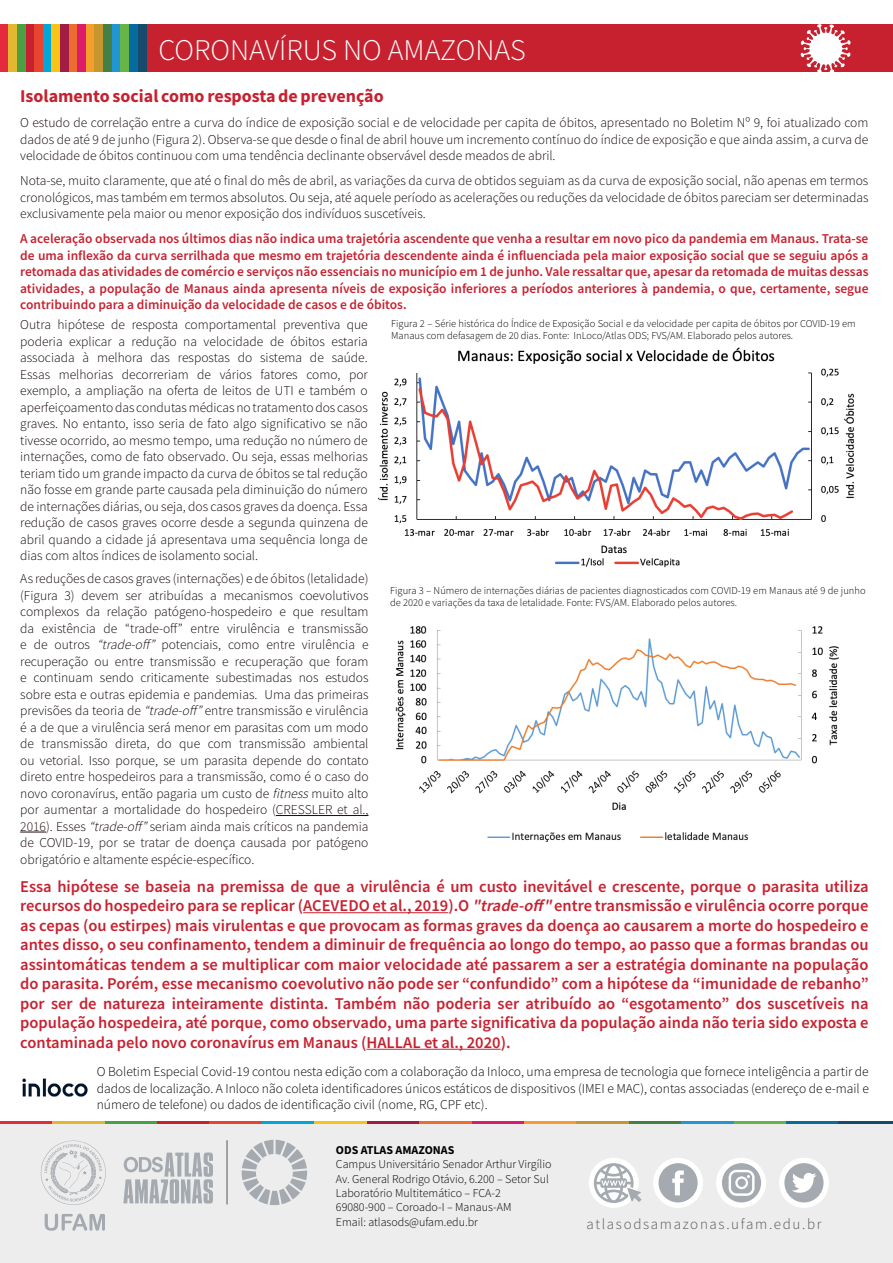
<style>
.page{position:relative;width:893px;height:1263px;background:#fff}
.page>*{position:absolute;margin:0;border:0;box-sizing:border-box;transform-origin:0 0}
.t1{font:300 30px "Source Sans Pro";color:#fff}
.t2{font:700 18px "Source Sans Pro";color:#c72130}
.t3{font:600 16.5px/19.5px "Source Sans Pro";color:#c72130;text-align:justify}
.t4{font:300 15px "Source Sans Pro";letter-spacing:.11em;color:#575756}
.t5{font:300 13.5px/16.5px "Source Sans Pro";color:#100505;text-align:justify}
.t6{font:600 13.5px/16.5px "Source Sans Pro";color:#c72130;text-align:justify}
.t7{font:300 13.5px/16.5px "Source Sans Pro";color:#000;text-align:justify}
.t8{font:300 12px/14.4px "Source Sans Pro";color:#000}
.t9{font:700 12px "Source Sans Pro";color:#000}
.t10{font:300 10.5px/12.6px "Source Sans Pro";color:#000}
.s1{font-style:italic}
.s2{color:#1f090b}
</style>
<div class="page">
<div style="left:147px;top:25px;width:746px;height:47px;background:#c72130"></div>
<div style="left:0;top:25px;width:9px;height:47px;background:#e62a3e"></div>
<div style="left:9px;top:25px;width:8px;height:47px;background:#e4b731"></div>
<div style="left:17px;top:25px;width:9px;height:47px;background:#4b9f45"></div>
<div style="left:26px;top:25px;width:8px;height:47px;background:#c72130"></div>
<div style="left:34px;top:25px;width:9px;height:47px;background:#e8442f"></div>
<div style="left:43px;top:25px;width:9px;height:47px;background:#00a7d7"></div>
<div style="left:52px;top:25px;width:8px;height:47px;background:#f8c416"></div>
<div style="left:60px;top:25px;width:9px;height:47px;background:#a21d44"></div>
<div style="left:69px;top:25px;width:8px;height:47px;background:#ed6c30"></div>
<div style="left:77px;top:25px;width:9px;height:47px;background:#df1c69"></div>
<div style="left:86px;top:25px;width:9px;height:47px;background:#f59e2b"></div>
<div style="left:95px;top:25px;width:8px;height:47px;background:#c6972e"></div>
<div style="left:103px;top:25px;width:9px;height:47px;background:#448045"></div>
<div style="left:112px;top:25px;width:8px;height:47px;background:#2295d3"></div>
<div style="left:120px;top:25px;width:9px;height:47px;background:#67b549"></div>
<div style="left:129px;top:25px;width:9px;height:47px;background:#066b9f"></div>
<div style="left:138px;top:25px;width:9px;height:47px;background:#184a6c"></div>
<svg style="left:0;top:1121px;width:52px;height:4px"></svg>
<svg style="left:52px;top:1121px;width:53px;height:4px"></svg>
<svg style="left:105px;top:1121px;width:52px;height:4px"></svg>
<svg style="left:157px;top:1121px;width:53px;height:4px"></svg>
<svg style="left:210px;top:1121px;width:52px;height:4px"></svg>
<svg style="left:262px;top:1121px;width:53px;height:4px"></svg>
<svg style="left:315px;top:1121px;width:52px;height:4px"></svg>
<svg style="left:367px;top:1121px;width:52px;height:4px"></svg>
<svg style="left:419px;top:1121px;width:53px;height:4px"></svg>
<svg style="left:472px;top:1121px;width:52px;height:4px"></svg>
<svg style="left:524px;top:1121px;width:53px;height:4px"></svg>
<svg style="left:577px;top:1121px;width:52px;height:4px"></svg>
<svg style="left:629px;top:1121px;width:53px;height:4px"></svg>
<svg style="left:682px;top:1121px;width:52px;height:4px"></svg>
<svg style="left:734px;top:1121px;width:52px;height:4px"></svg>
<svg style="left:786px;top:1121px;width:53px;height:4px"></svg>
<svg style="left:839px;top:1121px;width:54px;height:4px"></svg>
<div style="left:0;top:1125px;width:893px;height:138px;background:#ededed"></div>
<hr style="left:227px;top:1140px;width:1px;height:64px;background:#575756">
<svg style="left:242px;top:1140px;width:65px;height:65px"></svg>
<svg style="left:123px;top:1152px;width:90px;height:51px"></svg>
<svg style="left:45px;top:1213px;width:60px;height:18px"></svg>
<svg style="left:41px;top:1140px;width:65px;height:65px"></svg>
<div style="left:779px;top:1158px;width:50px;height:50px;background:#fff;border-radius:50%"></div>
<div style="left:784px;top:1163px;width:39px;height:39px;background:#a5aab0;border-radius:50%"></div>
<svg style="left:792px;top:1172px;width:25px;height:21px"></svg>
<div style="left:716px;top:1158px;width:50px;height:50px;background:#fff;border-radius:50%"></div>
<div style="left:722px;top:1163px;width:39px;height:39px;background:#a5aab0;border-radius:50%"></div>
<svg style="left:729px;top:1170px;width:25px;height:26px"></svg>
<div style="left:653px;top:1158px;width:50px;height:50px;background:#fff;border-radius:50%"></div>
<div style="left:658px;top:1163px;width:40px;height:39px;background:#a5aab0;border-radius:50%"></div>
<svg style="left:672px;top:1170px;width:12px;height:25px"></svg>
<div style="left:589px;top:1158px;width:50px;height:50px;background:#fff;border-radius:50%"></div>
<svg style="left:594px;top:1163px;width:47px;height:40px"></svg>
<svg style="left:800px;top:24px;width:51px;height:48px"></svg>
<img style="left:22px;top:1078px;width:66px;height:19px">
<img style="left:377px;top:347px;width:478px;height:221px">
<img style="left:395px;top:626px;width:444px;height:216px">
<hr style="left:276px;top:815px;width:93px;height:1px;background:#1f090b">
<svg style="left:20px;top:832px;width:26px;height:1px"></svg>
<hr style="left:303px;top:912px;width:145px;height:1px;background:#c72130">
<hr style="left:366px;top:1049px;width:135px;height:1px;background:#c72130">
<h1 class="t1" style="left:158px;top:31px;width:369px">CORONAVÍRUS NO AMAZONAS</h1>
<h2 class="t2" style="left:20px;top:84px;width:365px">Isolamento social como resposta de prevenção</h2>
<p class="t5" style="left:20px;top:114px;width:850px">O estudo de correlação entre a curva do índice de exposição social e de velocidade per capita de óbitos, apresentado no Boletim Nº 9, foi atualizado com dados de até 9 de junho (Figura 2). Observa-se que desde o final de abril houve um incremento contínuo do índice de exposição e que ainda assim, a curva de velocidade de óbitos continuou com uma tendência declinante observável desde meados de abril.</p>
<p class="t5" style="left:20px;top:172px;width:850px">Nota-se, muito claramente, que até o final do mês de abril, as variações da curva de obtidos seguiam as da curva de exposição social, não apenas em termos cronológicos, mas também em termos absolutos. Ou seja, até aquele período as acelerações ou reduções da velocidade de óbitos pareciam ser determinadas exclusivamente pela maior ou menor exposição dos indivíduos suscetíveis.</p>
<p class="t6" style="left:20px;top:230px;width:850px">A aceleração observada nos últimos dias não indica uma trajetória ascendente que venha a resultar em novo pico da pandemia em Manaus. Trata-se de uma inflexão da curva serrilhada que mesmo em trajetória descendente ainda é influenciada pela maior exposição social que se seguiu após a retomada das atividades de comércio e serviços não essenciais no município em 1 de junho. Vale ressaltar que, apesar da retomada de muitas dessas atividades, a população de Manaus ainda apresenta níveis de exposição inferiores a períodos anteriores à pandemia, o que, certamente, segue contribuindo para a diminuição da velocidade de casos e de óbitos.</p>
<p class="t10" style="left:391px;top:317px;width:466px">Figura 2 – Série histórica do Índice de Exposição Social e da velocidade per capita de óbitos por COVID-19 em<br>Manaus com defasagem de 20 dias. Fonte: InLoco/Atlas ODS; FVS/AM. Elaborado pelos autores.</p>
<p class="t5" style="left:20px;top:316px;width:349px">Outra hipótese de resposta comportamental preventiva que poderia explicar a redução na velocidade de óbitos estaria associada à melhora das respostas do sistema de saúde.<br>Essas melhorias decorreriam de vários fatores como, por exemplo, a ampliação na oferta de leitos de UTI e também o aperfeiçoamento das condutas médicas no tratamento dos casos graves. No entanto, isso seria de fato algo significativo se não tivesse ocorrido, ao mesmo tempo, uma redução no número de internações, como de fato observado. Ou seja, essas melhorias teriam tido um grande impacto da curva de óbitos se tal redução não fosse em grande parte causada pela diminuição do número de internações diárias, ou seja, dos casos graves da doença. Essa redução de casos graves ocorre desde a segunda quinzena de abril quando a cidade já apresentava uma sequência longa de dias com altos índices de isolamento social.</p>
<p class="t5" style="left:20px;top:570px;width:350px">As reduções de casos graves (internações) e de óbitos (letalidade) (Figura 3) devem ser atribuídas a mecanismos coevolutivos complexos da relação patógeno-hospedeiro e que resultam da existência de “trade-off” entre virulência e transmissão e de outros <span class="s1">“trade-off”</span> potenciais, como entre virulência e recuperação ou entre transmissão e recuperação que foram e continuam sendo criticamente subestimadas nos estudos sobre esta e outras epidemia e pandemias. Uma das primeiras previsões da teoria de <span class="s1">“trade-off”</span>entre transmissão e virulência é a de que a virulência será menor em parasitas com um modo de transmissão direta, do que com transmissão ambiental ou vetorial. Isso porque, se um parasita depende do contato direto entre hospedeiros para a transmissão, como é o caso do novo coronavírus, então pagaria um custo de <span class="s1">fitness</span>muito alto por aumentar a mortalidade do hospedeiro (<span class="s2">CRESSLER et al., 2016</span>). Esses <span class="s1">“trade-off”</span>seriam ainda mais críticos na pandemia de COVID-19, por se tratar de doença causada por patógeno obrigatório e altamente espécie-específico.</p>
<p class="t3" style="left:20px;top:876px;width:850px">Essa hipótese se baseia na premissa de que a virulência é um custo inevitável e crescente, porque o parasita utiliza recursos do hospedeiro para se replicar (ACEVEDO et al., 2019).O <span class="s1">"trade-off"</span>entre transmissão e virulência ocorre porque as cepas (ou estirpes) mais virulentas e que provocam as formas graves da doença ao causarem a morte do hospedeiro e antes disso, o seu confinamento, tendem a diminuir de frequência ao longo do tempo, ao passo que a formas brandas ou assintomáticas tendem a se multiplicar com maior velocidade até passarem a ser a estratégia dominante na população do parasita. Porém, esse mecanismo coevolutivo não pode ser “confundido” com a hipótese da “imunidade de rebanho” por ser de natureza inteiramente distinta. Também não poderia ser atribuído ao “esgotamento” dos suscetíveis na população hospedeira, até porque, como observado, uma parte significativa da população ainda não teria sido exposta e contaminada pelo novo coronavírus em Manaus (HALLAL et al., 2020).</p>
<p class="t10" style="left:390px;top:584px;width:477px">Figura 3 – Número de internações diárias de pacientes diagnosticados com COVID-19 em Manaus até 9 de junho de 2020 e variações da taxa de letalidade. Fonte: FVS/AM. Elaborado pelos autores.</p>
<p class="t7" style="left:97px;top:1064px;width:774px">O Boletim Especial Covid-19 contou nesta edição com a colaboração da Inloco, uma empresa de tecnologia que fornece inteligência a partir de dados de localização. A Inloco não coleta identificadores únicos estáticos de dispositivos (IMEI e MAC), contas associadas (endereço de e-mail e número de telefone) ou dados de identificação civil (nome, RG, CPF etc).</p>
<p class="t9" style="left:336px;top:1141px;width:120px">ODS ATLAS AMAZONAS</p>
<p class="t8" style="left:336px;top:1157px;width:217px">Campus Universitário Senador Arthur Virgílio Av. General Rodrigo Otávio, 6.200 – Setor Sul Laboratório Multitemático – FCA-2<br>69080-900 – Coroado-I – Manaus-AM<br>Email: atlasods@ufam.edu.br</p>
<p class="t4" style="left:587px;top:1214px;width:236px">atlasodsamazonas.ufam.edu.br</p>
</div>
